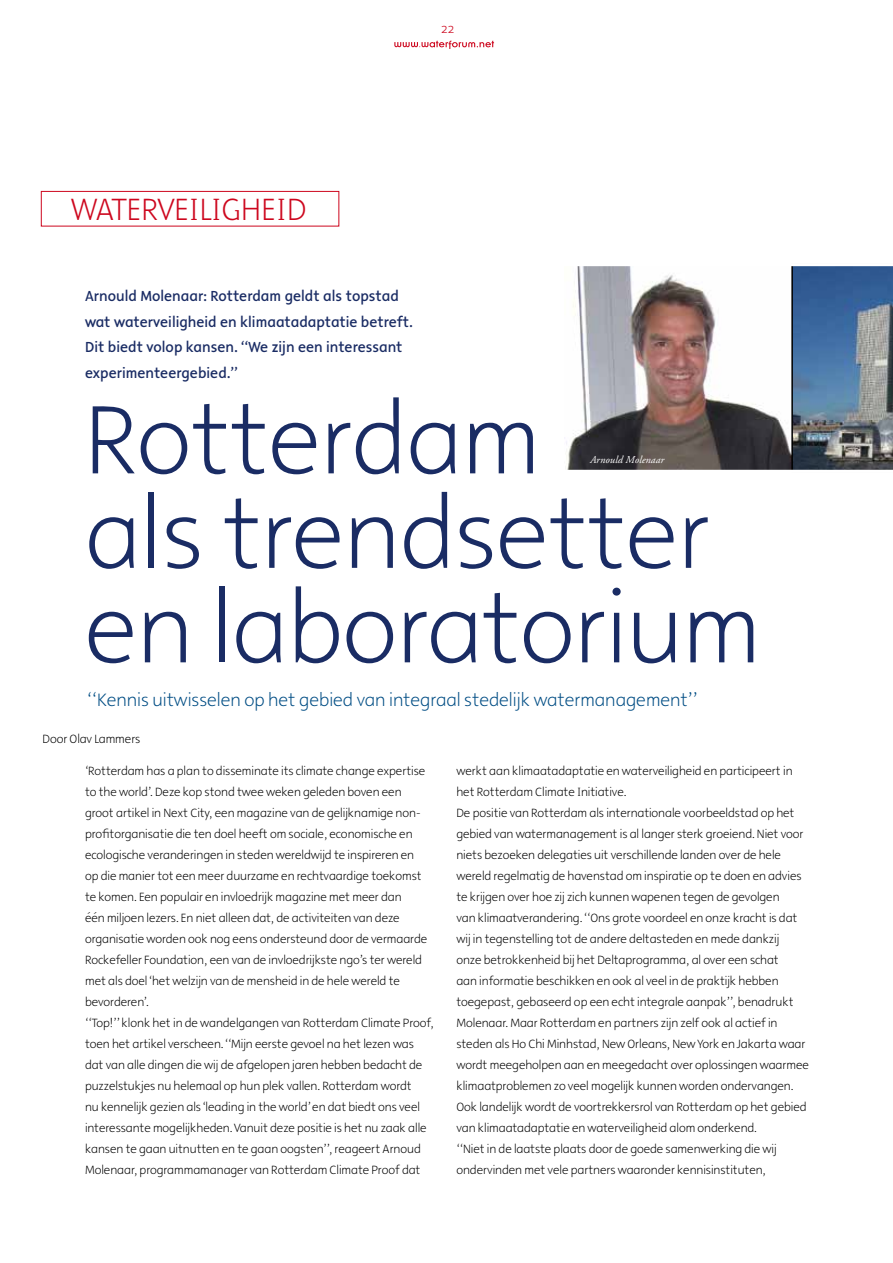
<style>
.page{position:relative;width:893px;height:1263px;background:#fff}
.page>*{position:absolute;margin:0;border:0;box-sizing:border-box;transform-origin:0 0}
.t1{font:300 97.5px/94.5px "Malcom";color:#1a2c64}
.t2{font:300 30.9px "Malcom";color:#cd071e}
.t3{font:300 18px "Malcom";letter-spacing:.005em;color:#004d84}
.t4{font:15px/25.5px "Malcom";color:#1a2c64}
.t5{font:300 13.5px "Malcom";color:#cd071e}
.t6{font:300 12px/21px "Malcom";color:#000}
.t7{font:italic 10.5px "Adobe Garamond";letter-spacing:.01em;color:#fff}
</style>
<div class="page">
<svg style="left:394px;top:41px;width:100px;height:8px"></svg>
<div style="left:41px;top:191px;width:298px;height:35px;border:1px solid #cd071e"></div>
<img style="left:565px;top:266px;width:328px;height:204px">
<p class="t5" style="left:441px;top:19px;width:15px">22</p>
<h2 class="t2" style="left:71px;top:189px;width:18px">waterve</h2>
<h2 class="t2" style="left:189px;top:189px;width:115px">iligheid</h2>
<p class="t4" style="left:85px;top:283px;width:330px">Arnould Molenaar: Rotterdam geldt als topstad wat waterveiligheid en klimaatadaptatie betreft.<br>Dit biedt volop kansen. “We zijn een interessant experimenteergebied.”</p>
<h1 class="t1" style="left:85px;top:393px;width:677px">Rotterdam<br>als trendsetter en laboratorium</h1>
<h3 class="t3" style="left:87px;top:688px;width:612px">“Kennis uitwisselen op het gebied van integraal stedelijk watermanagement”</h3>
<p class="t7" style="left:590px;top:454px;width:75px">Arnould Molenaar</p>
<p class="t6" style="left:43px;top:728px;width:99px">Door Olav Lammers</p>
<p class="t6" style="left:85px;top:760px;width:351px">‘Rotterdam has a plan to disseminate its climate change expertise to the world’. Deze kop stond twee weken geleden boven een<br>groot artikel in Next City, een magazine van de gelijknamige non&shy;profitorganisatie die ten doel heeft om sociale, economische en ecologische veranderingen in steden wereldwijd te inspireren en<br>op die manier tot een meer duurzame en rechtvaardige toekomst te komen. Een populair en invloedrijk magazine met meer dan<br>één miljoen lezers. En niet alleen dat, de activiteiten van deze organisatie worden ook nog eens ondersteund door de vermaarde Rockefeller Foundation, een van de invloedrijkste ngo’s ter wereld met als doel ‘het welzijn van de mensheid in de hele wereld te bevorderen’.<br>“Top!” klonk het in de wandelgangen van Rotterdam Climate Proof, toen het artikel verscheen. “Mijn eerste gevoel na het lezen was dat van alle dingen die wij de afgelopen jaren hebben bedacht de puzzelstukjes nu helemaal op hun plek vallen. Rotterdam wordt<br>nu kennelijk gezien als ‘leading in the world’ en dat biedt ons veel interessante mogelijkheden. Vanuit deze positie is het nu zaak alle kansen te gaan uitnutten en te gaan oogsten”, reageert Arnoud Molenaar, programmamanager van Rotterdam Climate Proof dat</p>
<p class="t6" style="left:456px;top:760px;width:354px">werkt aan klimaatadaptatie en waterveiligheid en participeert in het Rotterdam Climate I nitiative.<br>De positie van Rotterdam als internationale voorbeeldstad op het gebied van watermanagement is al langer sterk groeiend. Niet voor niets bezoeken delegaties uit verschillende landen over de hele wereld regelmatig de havenstad om inspiratie op te doen en advies te krijgen over hoe zij zich kunnen wapenen tegen de gevolgen<br>van klimaatverandering. “Ons grote voordeel en onze kracht is dat wij in tegenstelling tot de andere deltasteden en mede dankzij<br>onze betrokkenheid bij het Deltaprogramma, al over een schat<br>aan informatie beschikken en ook al veel in de praktijk hebben toegepast, gebaseerd op een echt integrale aanpak”, benadrukt Molenaar. Maar Rotterdam en partners zijn zelf ook al actief in steden als Ho Chi Minhstad, New Orleans, New York en Jakarta waar wordt meegeholpen aan en meegedacht over oplossingen waarmee klimaatproblemen zo veel mogelijk kunnen worden ondervangen.<br>Ook landelijk wordt de voortrekkersrol van Rotterdam op het gebied van klimaatadaptatie en waterveiligheid alom onderkend.<br>“Niet in de laatste plaats door de goede samenwerking die wij ondervinden met vele partners waaronder kennisinstituten,</p>
</div>
